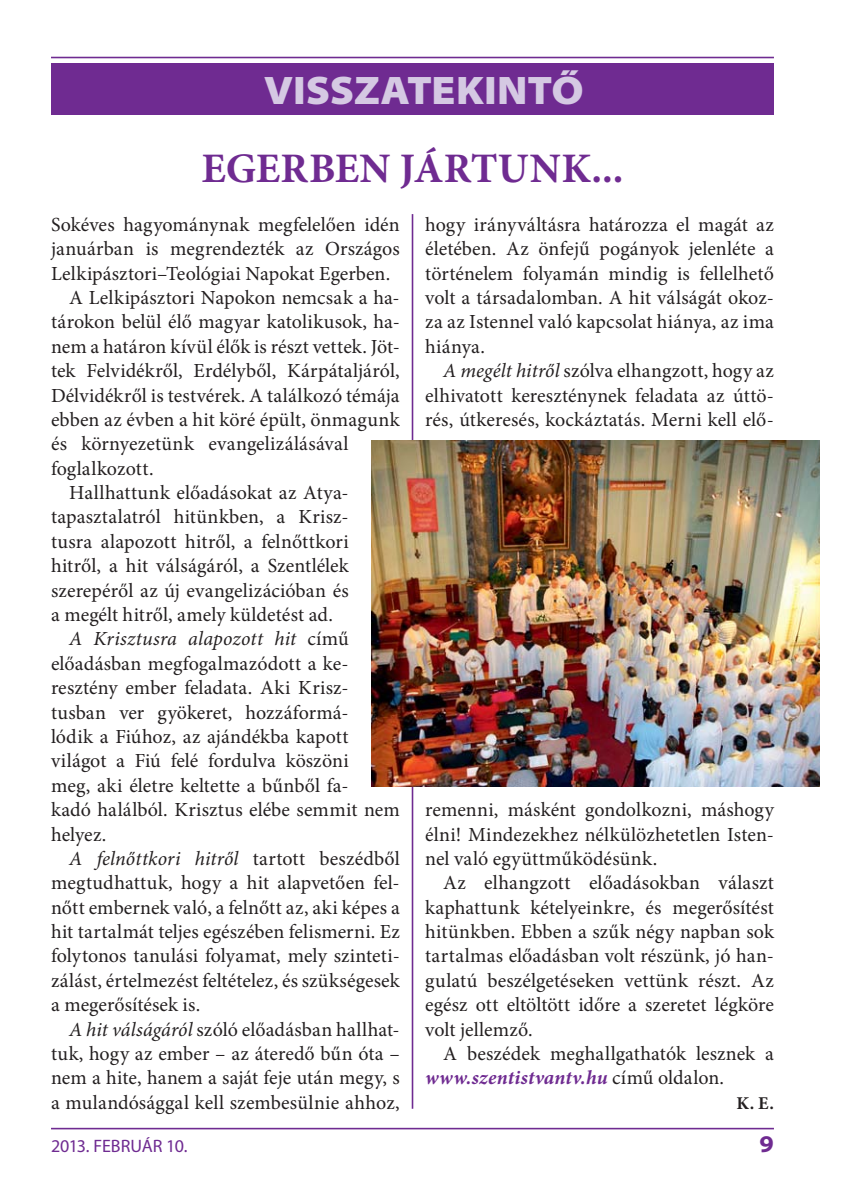
<style>
.page{position:relative;width:842px;height:1191px;background:#fff}
.page>*{position:absolute;margin:0;border:0;box-sizing:border-box;transform-origin:0 0}
.t1{font:700 42px "Minion Pro";letter-spacing:.005em;color:#6f2b91}
.t2{font:900 semi-expanded 40px "Myriad Pro";letter-spacing:-.01em;color:#d5c9e3}
.t3{font:700 semi-expanded 24px "Myriad Pro";color:#6f2b91}
.t4{font:20px/24.4px "Minion Pro";color:#231f20;text-align:justify}
.t5{font:italic 20px "Minion Pro";letter-spacing:.005em;color:#231f20}
.t6{font:18px "Myriad Pro";letter-spacing:-.01em;color:#6f2b91}
.t7{font:700 18px "Minion Pro";color:#231f20}
.s1{font-style:normal}
.s2{font-style:italic}
.s3{font-weight:700;font-style:italic;color:#6f2b91}
</style>
<div class="page">
<hr style="left:51px;top:1127px;width:723px;height:2px;background:#6f2b91">
<hr style="left:412px;top:214px;width:1px;height:894px;background:#6f2b91">
<hr style="left:51px;top:57px;width:723px;height:1px;background:#6f2b91">
<div style="left:51px;top:63px;width:723px;height:51px;background:#6f2b91"></div>
<img style="left:371px;top:440px;width:448px;height:346px">
<h2 class="t2" style="left:264px;top:75px;width:322px">VISSZATEKINTŐ</h2>
<h1 class="t1" style="left:202px;top:151px;width:423px">EGERBEN JÁRTUNK...</h1>
<p class="t4" style="left:51px;top:214px;width:350px">Sokéves hagyománynak megfelelően idén</p>
<p class="t4" style="left:51px;top:238px;width:350px">januárban is megrendezték az Országos</p>
<p class="t4" style="left:51px;top:263px;width:341px">Lelkipásztori–Teológiai Napokat Egerben.</p>
<p class="t4" style="left:69px;top:287px;width:332px">A Lelkipásztori Napokon nemcsak a ha-</p>
<p class="t4" style="left:51px;top:311px;width:350px">tárokon belül élő magyar katolikusok, ha-</p>
<p class="t4" style="left:51px;top:336px;width:350px">nem a határon kívül élők is részt vettek. Jöt-</p>
<p class="t4" style="left:51px;top:360px;width:350px">tek Felvidékről, Erdélyből, Kárpátaljáról,</p>
<p class="t4" style="left:51px;top:385px;width:350px">Délvidékről is testvérek. A találkozó témája</p>
<p class="t4" style="left:51px;top:409px;width:350px">ebben az évben a hit köré épült, önmagunk</p>
<p class="t4" style="left:51px;top:433px;width:299px">és környezetünk evangelizálásával</p>
<p class="t4" style="left:51px;top:458px;width:104px">foglalkozott.</p>
<p class="t4" style="left:69px;top:482px;width:281px">Hallhattunk előadásokat az Atya-</p>
<p class="t4" style="left:51px;top:506px;width:299px">tapasztalatról hitünkben, a Krisz-</p>
<p class="t4" style="left:51px;top:531px;width:299px">tusra alapozott hitről, a felnőttkori</p>
<p class="t4" style="left:51px;top:555px;width:299px">hitről, a hit válságáról, a Szentlélek</p>
<p class="t4" style="left:51px;top:580px;width:299px">szerepéről az új evangelizációban és</p>
<p class="t4" style="left:51px;top:604px;width:284px">a megélt hitről, amely küldetést ad.</p>
<p class="t5" style="left:69px;top:631px;width:281px">A Krisztusra alapozott hit <span class="s1">című</span></p>
<p class="t4" style="left:51px;top:653px;width:299px">előadásban megfogalmazódott a ke-</p>
<p class="t4" style="left:51px;top:677px;width:299px">resztény ember feladata. Aki Krisz-</p>
<p class="t4" style="left:51px;top:701px;width:299px">tusban ver gyökeret, hozzáformá-</p>
<p class="t4" style="left:51px;top:726px;width:299px">lódik a Fiúhoz, az ajándékba kapott</p>
<p class="t4" style="left:51px;top:750px;width:299px">világot a Fiú felé fordulva köszöni</p>
<p class="t4" style="left:51px;top:775px;width:299px">meg, aki életre keltette a bűnből fa-</p>
<p class="t4" style="left:51px;top:799px;width:350px">kadó halálból. Krisztus elébe semmit nem</p>
<p class="t4" style="left:51px;top:823px;width:57px">helyez.</p>
<p class="t5" style="left:69px;top:850px;width:332px">A felnőttkori hitről <span class="s1">tartott beszédből</span></p>
<p class="t4" style="left:51px;top:872px;width:350px">megtudhattuk, hogy a hit alapvetően fel-</p>
<p class="t4" style="left:51px;top:896px;width:350px">nőtt embernek való, a felnőtt az, aki képes a</p>
<p class="t4" style="left:51px;top:921px;width:350px">hit tartalmát teljes egészében felismerni. Ez</p>
<p class="t4" style="left:51px;top:945px;width:350px">folytonos tanulási folyamat, mely szinteti-</p>
<p class="t4" style="left:51px;top:970px;width:350px">zálást, értelmezést feltételez, és szükségesek</p>
<p class="t4" style="left:51px;top:994px;width:151px">a megerősítések is.</p>
<p class="t4" style="left:69px;top:1018px;width:332px"><span class="s2">A hit válságáról</span> szóló előadásban hallhat-</p>
<p class="t4" style="left:51px;top:1043px;width:350px">tuk, hogy az ember – az áteredő bűn óta –</p>
<p class="t4" style="left:51px;top:1067px;width:350px">nem a hite, hanem a saját feje után megy, s</p>
<p class="t4" style="left:51px;top:1091px;width:350px">a mulandósággal kell szembesülnie ahhoz,</p>
<p class="t4" style="left:425px;top:214px;width:350px">hogy irányváltásra határozza el magát az életében. Az önfejű pogányok jelenléte a történelem folyamán mindig is fellelhető volt a társadalomban. A hit válságát okoz&shy;za az Istennel való kapcsolat hiánya, az ima hiánya.</p>
<p class="t4" style="left:425px;top:360px;width:350px;text-indent:18px"><span class="s2">A megélt hitről</span> szólva elhangzott, hogy az elhivatott kereszténynek feladata az úttö&shy;rés, útkeresés, kockáztatás. Merni kell elő-</p>
<p class="t4" style="left:425px;top:799px;width:350px">remenni, másként gondolkozni, máshogy élni! Mindezekhez nélkülözhetetlen Isten&shy;nel való együttműködésünk.</p>
<p class="t4" style="left:425px;top:872px;width:350px;text-indent:18px">Az elhangzott előadásokban választ kaphattunk kételyeinkre, és megerősítést hitünkben. Ebben a szűk négy napban sok tartalmas előadásban volt részünk, jó han&shy;gulatú beszélgetéseken vettünk részt. Az egész ott eltöltött időre a szeretet légköre volt jellemző.</p>
<p class="t4" style="left:425px;top:1043px;width:350px;text-indent:18px">A beszédek meghallgathatók lesznek a <span class="s3">www.szentistvantv.hu</span> című oldalon.</p>
<p class="t7" style="left:736px;top:1095px;width:39px">K. E.</p>
<p class="t6" style="left:51px;top:1139px;width:138px">2013. FEBRUÁR 10.</p>
<p class="t3" style="left:760px;top:1135px;width:16px">9</p>
</div>
